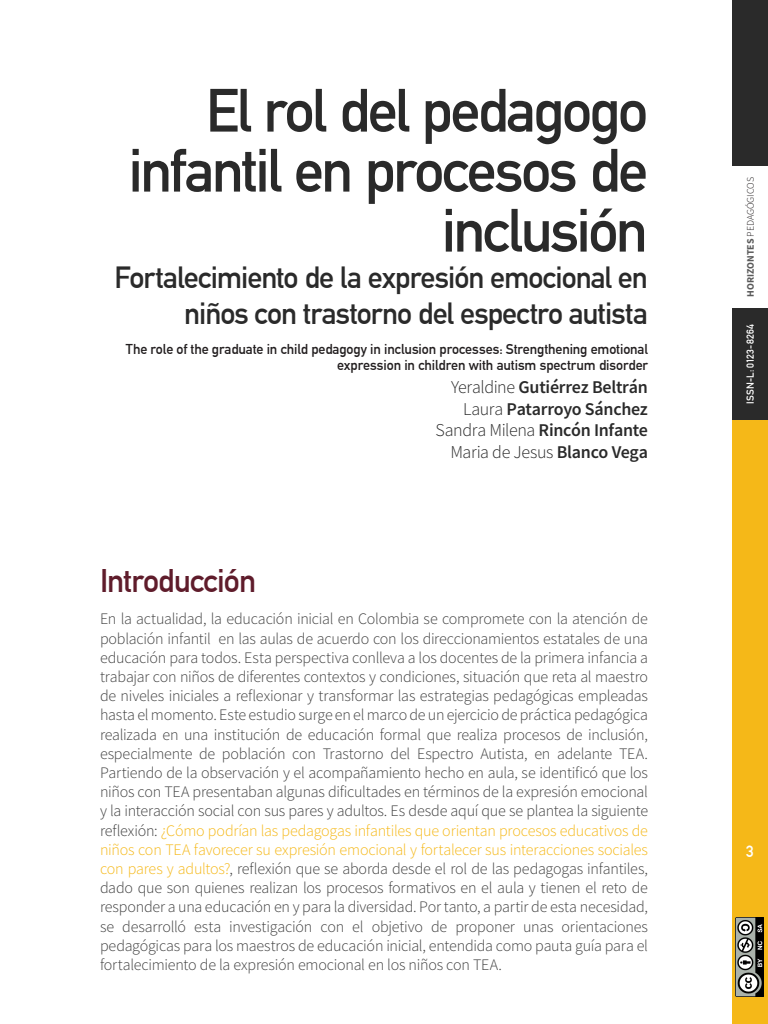
<style>
.page{position:relative;width:768px;height:1024px;background:#fff}
.page>*{position:absolute;margin:0;border:0;box-sizing:border-box;transform-origin:0 0}
.t1{font:700 60px/60px "DIN Alternate";letter-spacing:-.04em;color:#2a2a2a;text-align:right}
.t2{font:700 32px "DIN Alternate";letter-spacing:-.025em;color:#5f1c2b}
.t3{font:700 30px/36px "DIN Alternate";letter-spacing:-.03em;color:#2a2a2a;text-align:right}
.t4{font:600 18px/21.6px "Source Sans Pro";letter-spacing:-.015em;color:#2a2a2a;text-align:right}
.t5{font:300 16px/19.2px "Source Sans Pro";letter-spacing:-.015em;color:#404040;text-align:justify}
.t6{font:700 16px "DIN Alternate";color:#fff}
.t7{font:700 14px/16px "DIN Alternate";letter-spacing:-.01em;color:#231f20;text-align:right}
.t8{font:300 10px "Source Sans Pro";letter-spacing:-.015em;color:#231f20}
.t9{font:700 10px "DIN Alternate";letter-spacing:.015em;color:#fff}
.s1{font-weight:300}
.s2{color:#f5b818}
.s3{font-weight:700;color:#5a5a5a}
</style>
<div class="page">
<div style="left:732px;top:420px;width:36px;height:604px;background:#f5b818"></div>
<div style="left:732px;top:0;width:36px;height:166px;background:#2a2a2a"></div>
<div style="left:732px;top:308px;width:36px;height:112px;background:#2a2a2a"></div>
<img style="left:736px;top:917px;width:27px;height:80px">
<h1 class="t1" style="left:128px;top:76px;width:521px">El rol del pedagogo infantil en procesos de inclusión</h1>
<h3 class="t3" style="left:114px;top:257px;width:535px">Fortalecimiento de la expresión emocional en niños con trastorno del espectro autista</h3>
<p class="t7" style="left:126px;top:340px;width:524px">The role of the graduate in child pedagogy in inclusion processes: Strengthening emotional expression in children with autism spectrum disorder</p>
<p class="t4" style="left:436px;top:376px;width:214px"><span class="s1">Yeraldine</span> Gutiérrez Beltrán<br><span class="s1">Laura</span> Patarroyo Sánchez<br><span class="s1">Sandra Milena</span> Rincón Infante<br><span class="s1">Maria de Jesus</span> Blanco Vega</p>
<h2 class="t2" style="left:100px;top:557px;width:158px">Introducción</h2>
<p class="t5" style="left:100px;top:610px;width:550px">En la actualidad, la educación inicial en Colombia se compromete con la atención de población infantil en las aulas de acuerdo con los direccionamientos estatales de una educación para todos. Esta perspectiva conlleva a los docentes de la primera infancia a trabajar con niños de diferentes contextos y condiciones, situación que reta al maestro de niveles iniciales a reflexionar y transformar las estrategias pedagógicas empleadas hasta el momento. Este estudio surge en el marco de un ejercicio de práctica pedagógica realizada en una institución de educación formal que realiza procesos de inclusión, especialmente de población con Trastorno del Espectro Autista, en adelante TEA.<br>Partiendo de la observación y el acompañamiento hecho en aula, se identificó que los niños con TEA presentaban algunas dificultades en términos de la expresión emocional y la interacción social con sus pares y adultos. Es desde aquí que se plantea la siguiente reflexión: <span class="s2">¿Cómo podrían las pedagogas infantiles que orientan procesos educativos de niños con TEA favorecer su expresión emocional y fortalecer sus interacciones sociales con pares y adultos?</span>, reflexión que se aborda desde el rol de las pedagogas infantiles, dado que son quienes realizan los procesos formativos en el aula y tienen el reto de responder a una educación en y para la diversidad. Por tanto, a partir de esta necesidad, se desarrolló esta investigación con el objetivo de proponer unas orientaciones pedagógicas para los maestros de educación inicial, entendida como pauta guía para el fortalecimiento de la expresión emocional en los niños con TEA.</p>
<p class="t8" style="left:744px;top:297px;width:121px;rotate:-90deg"><span class="s3">HORIZONTES</span> PEDAGÓGICOS</p>
<p class="t9" style="left:743px;top:404px;width:81px;rotate:-90deg">ISSN-L: 0123-8264</p>
<p class="t6" style="left:746px;top:839px;width:9px">3</p>
</div>
